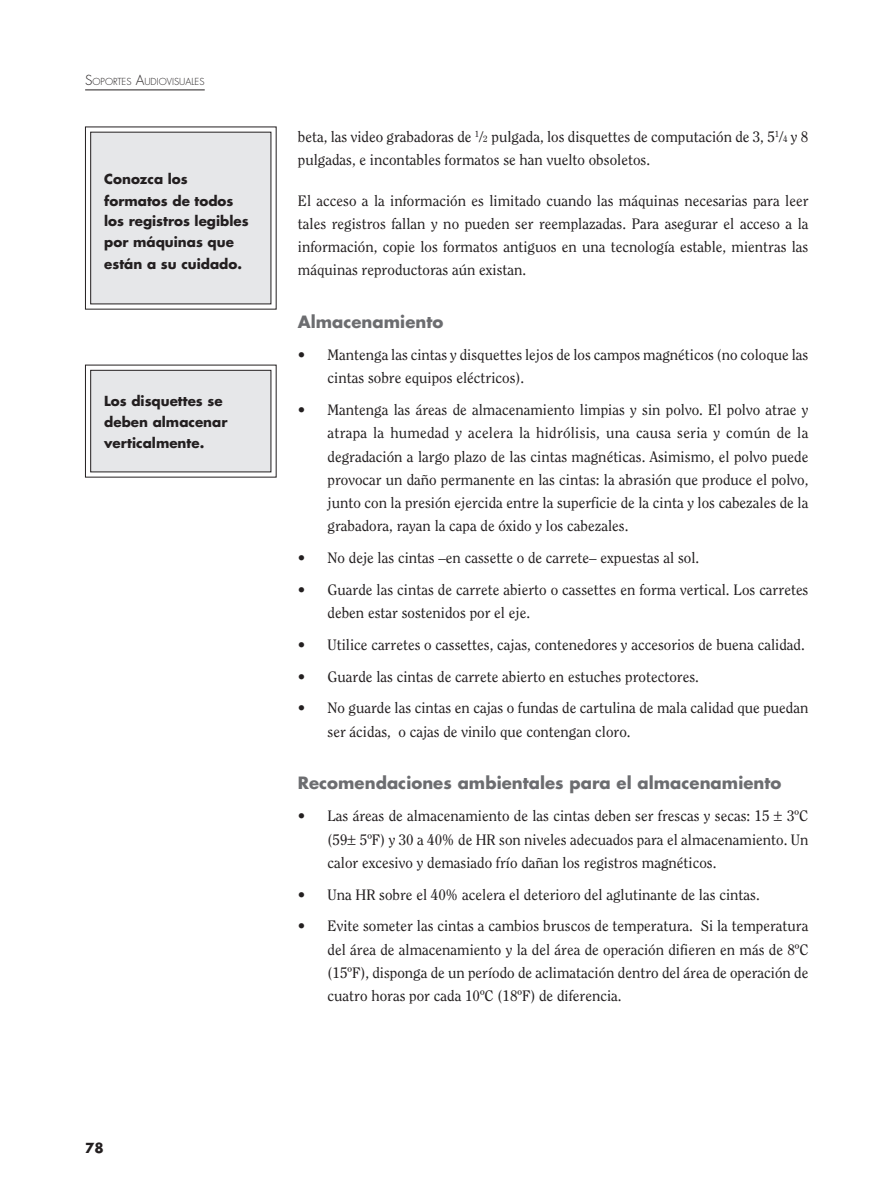
<style>
.page{position:relative;width:893px;height:1190px;background:#fff}
.page>*{position:absolute;margin:0;border:0;box-sizing:border-box;transform-origin:0 0}
.t1{font:700 16.5px "Futura";letter-spacing:.005em;color:#6c6d70}
.t2{font:15px/23.2px "Clearface";color:#231f20}
.t3{font:700 13.5px/21px "Futura";color:#231f20}
.t4{font:300 9.45px "Futura";color:#231f20}
.s1{font-size:13.5px}
.s2{font-size:9px}
</style>
<div class="page">
<hr style="left:85px;top:90px;width:120px;height:1px;background:#231f20">
<div style="left:90px;top:370px;width:181px;height:102px;background:#e6e7e9;border:1px solid #231f20"></div>
<div style="left:90px;top:132px;width:181px;height:172px;background:#e6e7e9"></div>
<p class="t4" style="left:85px;top:77px;width:121px"><span class="s1">S</span>OPORTES <span class="s1">A</span>UDIOVISUALES</p>
<p class="t3" style="left:104px;top:170px;width:146px">Conozca los formatos de todos los registros legibles por máquinas que están a su cuidado.</p>
<p class="t3" style="left:104px;top:392px;width:125px">Los disquettes se deben almacenar verticalmente.</p>
<p class="t2" style="left:298px;top:126px;width:512px">beta, las video grabadoras de <sup>1</sup>/<span class="s2">2</span> pulgada, los disquettes de computación de 3, 5<sup>1</sup>/<span class="s2">4</span> y 8 pulgadas, e incontables formatos se han vuelto obsoletos.</p>
<p class="t2" style="left:298px;top:190px;width:512px;text-align:justify">El acceso a la información es limitado cuando las máquinas necesarias para leer tales registros fallan y no pueden ser reemplazadas. Para asegurar el acceso a la información, copie los formatos antiguos en una tecnología estable, mientras las máquinas reproductoras aún existan.</p>
<p class="t1" style="left:298px;top:314px;width:147px">Almacenamiento</p>
<p class="t2" style="left:327px;top:344px;width:482px;text-indent:-30px">• Mantenga las cintas y disquettes lejos de los campos magnéticos (no coloque las cintas sobre equipos eléctricos).</p>
<p class="t2" style="left:327px;top:399px;width:482px;text-align:justify;text-indent:-30px">• Mantenga las áreas de almacenamiento limpias y sin polvo. El polvo atrae y atrapa la humedad y acelera la hidrólisis, una causa seria y común de la degradación a largo plazo de las cintas magnéticas. Asimismo, el polvo puede provocar un daño permanente en las cintas: la abrasión que produce el polvo, junto con la presión ejercida entre la superficie de la cinta y los cabezales de la grabadora, rayan la capa de óxido y los cabezales.</p>
<p class="t2" style="left:298px;top:547px;width:403px">• No deje las cintas –en cassette o de carrete– expuestas al sol.</p>
<p class="t2" style="left:327px;top:579px;width:482px;text-indent:-30px">• Guarde las cintas de carrete abierto o cassettes en forma vertical. Los carretes deben estar sostenidos por el eje.</p>
<p class="t2" style="left:298px;top:634px;width:508px">• Utilice carretes o cassettes, cajas, contenedores y accesorios de buena calidad.</p>
<p class="t2" style="left:298px;top:666px;width:402px">• Guarde las cintas de carrete abierto en estuches protectores.</p>
<p class="t2" style="left:327px;top:697px;width:482px;text-indent:-30px">• No guarde las cintas en cajas o fundas de cartulina de mala calidad que puedan ser ácidas, o cajas de vinilo que contengan cloro.</p>
<p class="t1" style="left:298px;top:775px;width:485px">Recomendaciones ambientales para el almacenamiento</p>
<p class="t2" style="left:327px;top:805px;width:482px;text-align:justify;text-indent:-30px">• Las áreas de almacenamiento de las cintas deben ser frescas y secas: 15 3ºC (59 5ºF) y 30 a 40% de HR son niveles adecuados para el almacenamiento. Un calor excesivo y demasiado frío dañan los registros magnéticos.</p>
<p class="t2" style="left:298px;top:883px;width:463px">• Una HR sobre el 40% acelera el deterioro del aglutinante de las cintas.</p>
<p class="t2" style="left:327px;top:915px;width:482px;text-align:justify;text-indent:-30px">• Evite someter las cintas a cambios bruscos de temperatura. Si la temperatura del área de almacenamiento y la del área de operación difieren en más de 8ºC (15ºF), disponga de un período de aclimatación dentro del área de operación de cuatro horas por cada 10ºC (18ºF) de diferencia.</p>
<p class="t3" style="left:85px;top:1138px;width:20px">78</p>
</div>
